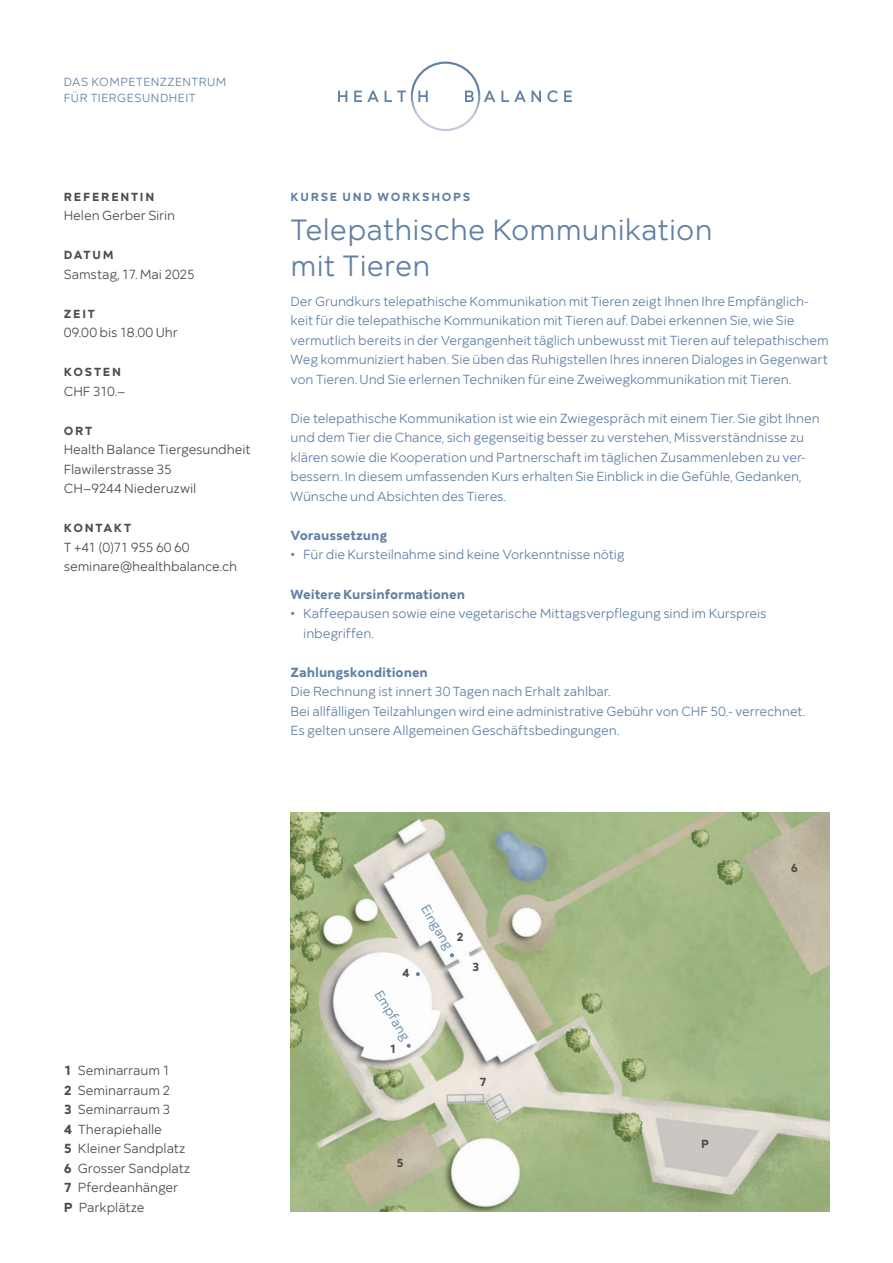
<style>
.page{position:relative;width:893px;height:1263px;background:#fff}
.page>*{position:absolute;margin:0;border:0;box-sizing:border-box;transform-origin:0 0}
.t1{font:30px/35.2px "Mirai";letter-spacing:.005em;color:#6180a4}
.t2{font:13.5px/19.5px "Mirai";letter-spacing:-.01em;color:#6180a4}
.t3{font:13.5px/19.5px "Mirai";letter-spacing:-.005em;color:#4b4c4d}
.t4{font:700 13.5px "Mirai";letter-spacing:-.01em;color:#6180a4}
.t5{font:13.5px "Mirai";letter-spacing:-.03em;color:#4b4c4d}
.t6{font:700 12px "Mirai";letter-spacing:.145em;color:#4b4c4d}
.t7{font:12px/16.5px "Mirai";letter-spacing:.035em;color:#6180a4}
.t8{font:700 12px "Mirai";letter-spacing:.145em;color:#6180a4}
.s1{font-weight:700}
</style>
<div class="page">
<img style="left:291px;top:812px;width:538px;height:400px">
<svg style="left:407px;top:1044px;width:4px;height:4px"></svg>
<svg style="left:450px;top:953px;width:4px;height:4px"></svg>
<svg style="left:416px;top:972px;width:4px;height:4px"></svg>
<svg style="left:338px;top:91px;width:9px;height:11px"></svg>
<svg style="left:354px;top:91px;width:25px;height:11px"></svg>
<svg style="left:385px;top:62px;width:110px;height:69px"></svg>
<svg style="left:501px;top:91px;width:25px;height:11px"></svg>
<svg style="left:532px;top:91px;width:9px;height:11px"></svg>
<svg style="left:547px;top:90px;width:11px;height:12px"></svg>
<svg style="left:564px;top:91px;width:8px;height:11px"></svg>
<p class="t7" style="left:64px;top:72px;width:164px">DAS KOMPETENZZENTRUM<br>FÜR TIERGESUNDHEIT</p>
<p class="t6" style="left:64px;top:187px;width:92px">REFERENTIN</p>
<p class="t3" style="left:64px;top:205px;width:113px">Helen Gerber Sirin</p>
<p class="t6" style="left:64px;top:245px;width:51px">DATUM</p>
<p class="t3" style="left:64px;top:263px;width:133px">Samstag, 17. Mai 2025</p>
<p class="t6" style="left:64px;top:304px;width:33px">ZEIT</p>
<p class="t3" style="left:64px;top:322px;width:116px">09.00 bis 18.00 Uhr</p>
<p class="t6" style="left:64px;top:362px;width:59px">KOSTEN</p>
<p class="t3" style="left:64px;top:380px;width:63px">CHF 310.–</p>
<p class="t6" style="left:64px;top:421px;width:30px">ORT</p>
<p class="t3" style="left:64px;top:439px;width:188px">Health Balance Tiergesundheit<br>Flawilerstrasse 35</p>
<p class="t3" style="left:64px;top:478px;width:134px">CH–9244 Niederuzwil</p>
<p class="t6" style="left:64px;top:518px;width:69px">KONTAKT</p>
<p class="t5" style="left:64px;top:537px;width:128px">T +41 (0)71 955 60 60</p>
<p class="t3" style="left:64px;top:556px;width:175px">seminare@healthbalance.ch</p>
<p class="t8" style="left:291px;top:187px;width:181px">KURSE UND WORKSHOPS</p>
<p class="t1" style="left:291px;top:210px;width:423px">Telepathische Kommunikation mit Tieren</p>
<p class="t2" style="left:291px;top:290px;width:540px">Der Grundkurs telepathische Kommunikation mit Tieren zeigt Ihnen Ihre Empfänglich&shy;keit für die telepathische Kommunikation mit Tieren auf. Dabei erkennen Sie, wie Sie vermutlich bereits in der Vergangenheit täglich unbewusst mit Tieren auf telepathischem Weg kommuniziert haben. Sie üben das Ruhigstellen Ihres inneren Dialoges in Gegenwart von Tieren. Und Sie erlernen Techniken für eine Zweiwegkommunikation mit Tieren.</p>
<p class="t2" style="left:291px;top:407px;width:531px">Die telepathische Kommunikation ist wie ein Zwiegespräch mit einem Tier. Sie gibt Ihnen und dem Tier die Chance, sich gegenseitig besser zu verstehen, Missverständnisse zu klären sowie die Kooperation und Partnerschaft im täglichen Zusammenleben zu ver&shy;bessern. In diesem umfassenden Kurs erhalten Sie Einblick in die Gefühle, Gedanken, Wünsche und Absichten des Tieres.</p>
<p class="t4" style="left:291px;top:524px;width:98px">Voraussetzung</p>
<p class="t2" style="left:291px;top:544px;width:336px">• Für die Kursteilnahme sind keine Vorkenntnisse nötig</p>
<p class="t4" style="left:291px;top:583px;width:176px">Weitere Kursinformationen</p>
<p class="t2" style="left:303px;top:602px;width:465px;text-indent:-13px">• Kaffeepausen sowie eine vegetarische Mittagsverpflegung sind im Kurspreis inbegriffen.</p>
<p class="t4" style="left:291px;top:661px;width:139px">Zahlungskonditionen</p>
<p class="t2" style="left:291px;top:680px;width:321px">Die Rechnung ist innert 30 Tagen nach Erhalt zahlbar.</p>
<p class="t2" style="left:291px;top:700px;width:516px">Bei allfälligen Teilzahlungen wird eine administrative Gebühr von CHF 50.- verrechnet.</p>
<p class="t2" style="left:291px;top:719px;width:330px">Es gelten unsere Allgemeinen Geschäftsbedingungen.</p>
<p class="t3" style="left:64px;top:1060px;width:128px"><span class="s1">1</span> Seminarraum 1<br><span class="s1">2</span> Seminarraum 2<br><span class="s1">3</span> Seminarraum 3<br><span class="s1">4</span> Therapiehalle<br><span class="s1">5</span> Kleiner Sandplatz<br><span class="s1">6</span> Grosser Sandplatz<br><span class="s1">7</span> Pferdeanhänger<br><span class="s1">P</span> Parkplätze</p>
<p class="t6" style="left:402px;top:963px;width:9px">4</p>
<p class="t2" style="left:387px;top:985px;width:57px;rotate:59deg">Empfang</p>
<p class="t6" style="left:389px;top:1039px;width:9px">1</p>
<p class="t2" style="left:434px;top:900px;width:51px;rotate:59deg">Eingang</p>
<p class="t6" style="left:456px;top:927px;width:9px">2</p>
<p class="t6" style="left:472px;top:957px;width:9px">3</p>
<p class="t6" style="left:480px;top:1073px;width:9px">7</p>
<p class="t6" style="left:397px;top:1153px;width:9px">5</p>
<p class="t6" style="left:791px;top:858px;width:9px">6</p>
<p class="t6" style="left:701px;top:1135px;width:9px">P</p>
</div>
